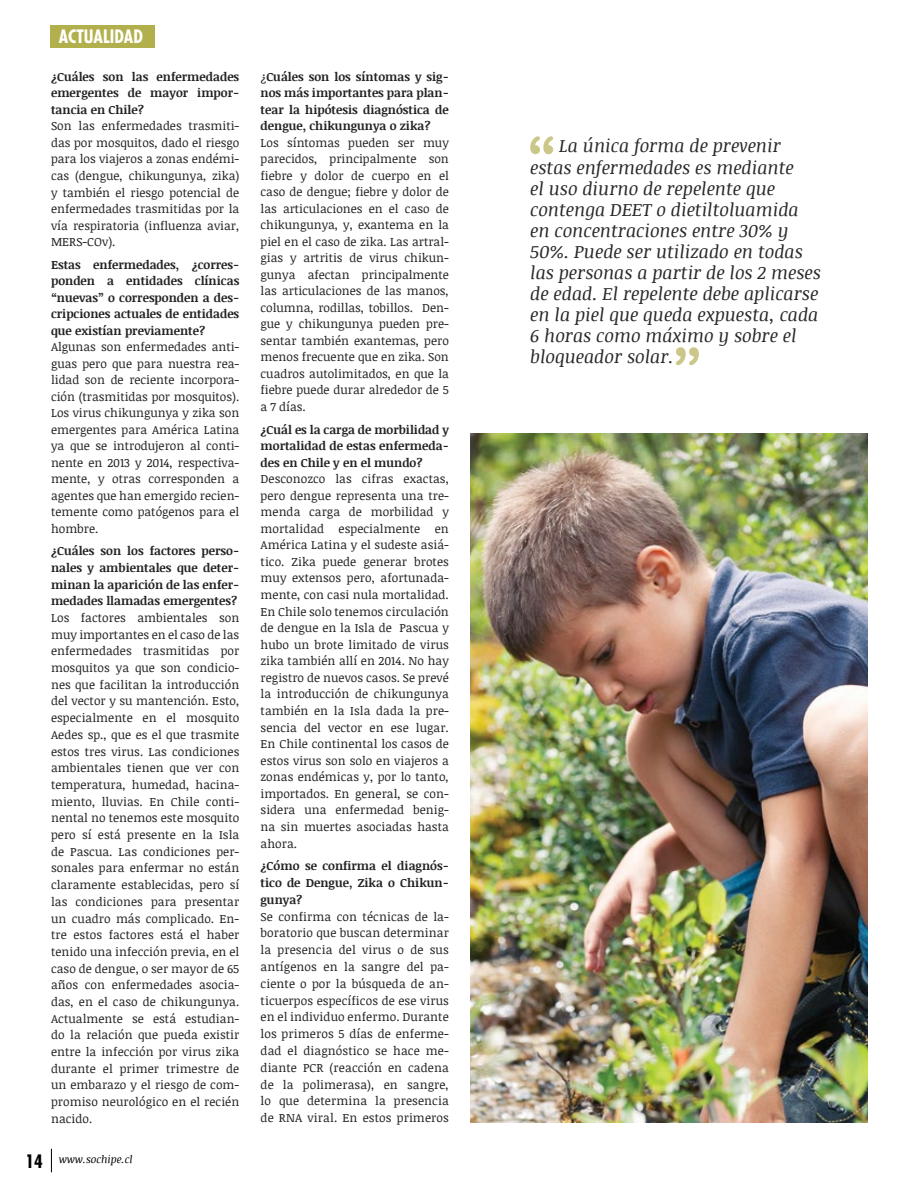
<style>
.page{position:relative;width:919px;height:1191px;background:#fff}
.page>*{position:absolute;margin:0;border:0;box-sizing:border-box;transform-origin:0 0}
.t1{font:italic 18px/21px "Noticia Text";color:#292829}
.t2{font:700 condensed 18px "Futura Std";color:#fff}
.t3{font:12px/16.5px "Noticia Text";color:#222223;text-align:justify}
.t4{font:700 12px/16.5px "Noticia Text";color:#222223;text-align:justify}
.t5{font:italic 10.5px "Noticia Text";color:#000}
.s1{font-family:"Futura Std";font-weight:700;font-style:normal;font-stretch:condensed;font-size:18px}
.s2{font-weight:400}
</style>
<div class="page">
<svg style="left:51px;top:1148px;width:1px;height:24px"></svg>
<div style="left:50px;top:25px;width:104px;height:22px;background:#b2b04d"></div>
<svg style="left:676px;top:347px;width:22px;height:18px"></svg>
<svg style="left:530px;top:136px;width:23px;height:18px"></svg>
<img style="left:470px;top:434px;width:397px;height:689px">
<h1 class="t2" style="left:59px;top:25px;width:86px">ACTUALIDAD</h1>
<p class="t4" style="left:51px;top:68px;width:190px">¿Cuáles son las enfermedades emergentes de mayor impor&shy;tancia en Chile?</p>
<p class="t3" style="left:51px;top:118px;width:190px">Son las enfermedades trasmiti&shy;das por mosquitos, dado el riesgo para los viajeros a zonas endémi&shy;cas (dengue, chikungunya, zika) y también el riesgo potencial de enfermedades trasmitidas por la vía respiratoria (influenza aviar, MERS-COv).</p>
<p class="t4" style="left:51px;top:255px;width:190px">Estas enfermedades, ¿corres&shy;ponden a entidades clínicas “nuevas” o corresponden a des&shy;cripciones actuales de entidades que existían previamente?</p>
<p class="t3" style="left:51px;top:338px;width:190px">Algunas son enfermedades anti&shy;guas pero que para nuestra rea&shy;lidad son de reciente incorpora&shy;ción (trasmitidas por mosquitos).<br>Los virus chikungunya y zika son emergentes para América Latina ya que se introdujeron al conti&shy;nente en 2013 y 2014, respectiva&shy;mente, y otras corresponden a agentes que han emergido recien&shy;temente como patógenos para el hombre.</p>
<p class="t4" style="left:51px;top:542px;width:190px">¿Cuáles son los factores perso&shy;nales y ambientales que deter&shy;minan la aparición de las enfer&shy;medades llamadas emergentes?</p>
<p class="t3" style="left:51px;top:609px;width:190px">Los factores ambientales son muy importantes en el caso de las enfermedades trasmitidas por mosquitos ya que son condicio&shy;nes que facilitan la introducción del vector y su mantención. Esto, especialmente en el mosquito Aedes sp., que es el que trasmite estos tres virus. Las condiciones ambientales tienen que ver con temperatura, humedad, hacina&shy;miento, lluvias. En Chile conti&shy;nental no tenemos este mosquito pero sí está presente en la Isla de Pascua. Las condiciones per&shy;sonales para enfermar no están claramente establecidas, pero sí las condiciones para presentar un cuadro más complicado. En&shy;tre estos factores está el haber tenido una infección previa, en el caso de dengue, o ser mayor de 65 años con enfermedades asocia&shy;das, en el caso de chikungunya.<br>Actualmente se está estudian&shy;do la relación que pueda existir entre la infección por virus zika durante el primer trimestre de un embarazo y el riesgo de com&shy;promiso neurológico en el recién nacido.</p>
<p class="t5" style="left:25px;top:1152px;width:109px"><span class="s1">14</span> www.sochipe.cl</p>
<p class="t4" style="left:260px;top:68px;width:190px"><span class="s2">¿</span>Cuáles son los síntomas y sig&shy;nos más importantes para plan&shy;tear la hipótesis diagnóstica de dengue, chikungunya o zika?</p>
<p class="t3" style="left:260px;top:134px;width:190px">Los síntomas pueden ser muy parecidos, principalmente son fiebre y dolor de cuerpo en el caso de dengue; fiebre y dolor de las articulaciones en el caso de chikungunya, y, exantema en la piel en el caso de zika. Las artral&shy;gias y artritis de virus chikun&shy;gunya afectan principalmente las articulaciones de las manos, columna, rodillas, tobillos. Den&shy;gue y chikungunya pueden pre&shy;sentar también exantemas, pero menos frecuente que en zika. Son cuadros autolimitados, en que la fiebre puede durar alrededor de 5 a 7 días.</p>
<p class="t4" style="left:260px;top:420px;width:190px">¿Cuál es la carga de morbilidad y mortalidad de estas enfermeda&shy;des en Chile y en el mundo?</p>
<p class="t3" style="left:260px;top:470px;width:190px">Desconozco las cifras exactas, pero dengue representa una tre&shy;menda carga de morbilidad y mortalidad especialmente en América Latina y el sudeste asiá&shy;tico. Zika puede generar brotes muy extensos pero, afortunada&shy;mente, con casi nula mortalidad.<br>En Chile solo tenemos circulación de dengue en la Isla de Pascua y hubo un brote limitado de virus zika también allí en 2014. No hay registro de nuevos casos. Se prevé la introducción de chikungunya también en la Isla dada la pre&shy;sencia del vector en ese lugar.<br>En Chile continental los casos de estos virus son solo en viajeros a zonas endémicas y, por lo tanto, importados. En general, se con&shy;sidera una enfermedad benig&shy;na sin muertes asociadas hasta ahora.</p>
<p class="t4" style="left:260px;top:857px;width:190px">¿Cómo se confirma el diagnós&shy;tico de Dengue, Zika o Chikun&shy;gunya?</p>
<p class="t3" style="left:260px;top:907px;width:190px">Se confirma con técnicas de la&shy;boratorio que buscan determinar la presencia del virus o de sus antígenos en la sangre del pa&shy;ciente o por la búsqueda de an&shy;ticuerpos específicos de ese virus en el individuo enfermo. Durante los primeros 5 días de enferme&shy;dad el diagnóstico se hace me&shy;diante PCR (reacción en cadena de la polimerasa), en sangre, lo que determina la presencia de RNA viral. En estos primeros</p>
<p class="t1" style="left:530px;top:135px;width:292px;text-indent:29px">La única forma de prevenir estas enfermedades es mediante<br>el uso diurno de repelente que contenga DEET o dietiltoluamida en concentraciones entre 30% y<br>50%. Puede ser utilizado en todas las personas a partir de los 2 meses de edad. El repelente debe aplicarse en la piel que queda expuesta, cada<br>6 horas como máximo y sobre el bloqueador solar.</p>
</div>
